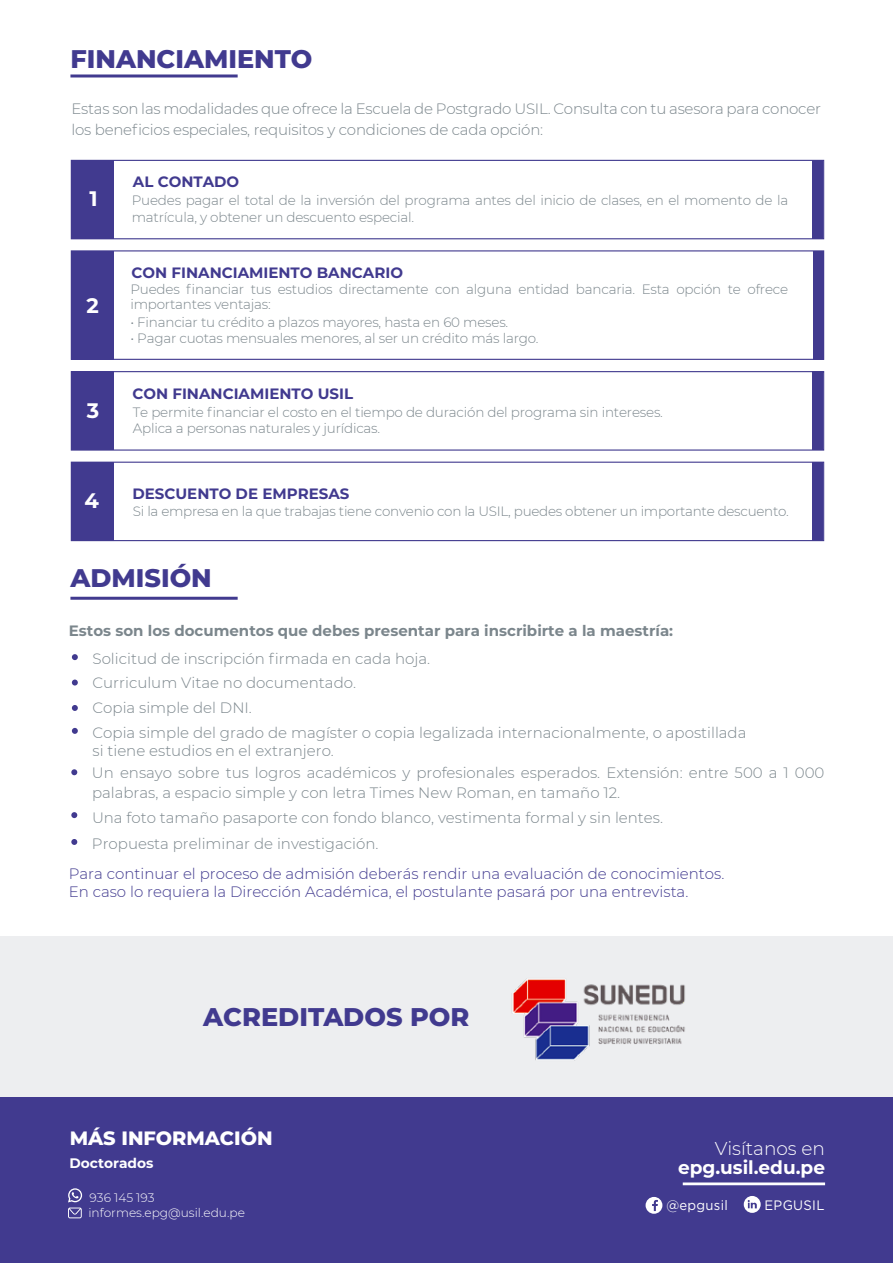
<style>
.page{position:relative;width:893px;height:1263px;background:#fff}
.page>*{position:absolute;margin:0;border:0;box-sizing:border-box;transform-origin:0 0}
.t1{font:800 25.65px "Montserrat";color:#413a8f}
.t2{font:800 25.5px "Montserrat";color:#413a8f}
.t3{font:700 21px "Montserrat";color:#fff}
.t4{font:800 19.35px "Montserrat";color:#fff}
.t5{font:700 18.45px "Montserrat";color:#fff}
.t6{font:300 18.45px "Montserrat";color:#fff}
.t7{font:300 15px/24.9px "Montserrat";color:#7b868c}
.t8{font:300 15px/18px "Montserrat";color:#413a8f}
.t9{font:700 15px "Montserrat";color:#413a8f}
.t10{font:700 15px "Montserrat";color:#7b868c}
.t11{font:700 13.8px "Montserrat";color:#fff}
.t12{font:300 13.8px "Montserrat";color:#fff}
.t13{font:13.65px "Gotham";letter-spacing:.025em;color:#fff;scale:.96 1}
.t14{font:300 13.5px/16.5px "Montserrat";letter-spacing:-.015em;color:#7b868c}
.t15{font:300 12.15px/15.5px "Montserrat";color:#fff}
</style>
<div class="page">
<div style="left:71px;top:160px;width:43px;height:79px;background:#413a8f"></div>
<div style="left:812px;top:160px;width:10px;height:79px;background:#413a8f"></div>
<div style="left:812px;top:371px;width:10px;height:79px;background:#413a8f"></div>
<div style="left:812px;top:462px;width:10px;height:79px;background:#413a8f"></div>
<div style="left:71px;top:251px;width:43px;height:108px;background:#413a8f"></div>
<div style="left:813px;top:251px;width:10px;height:108px;background:#413a8f"></div>
<div style="left:71px;top:371px;width:43px;height:79px;background:#413a8f"></div>
<div style="left:71px;top:462px;width:43px;height:79px;background:#413a8f"></div>
<div style="left:0;top:936px;width:893px;height:161px;background:#edeef0"></div>
<img style="left:513px;top:978px;width:172px;height:83px">
<hr style="left:70px;top:74px;width:168px;height:3px;background:#413a8f">
<div style="left:71px;top:160px;width:753px;height:79px;border:1px solid #413a8f"></div>
<div style="left:71px;top:371px;width:753px;height:80px;border:1px solid #413a8f"></div>
<div style="left:71px;top:462px;width:753px;height:79px;border:1px solid #413a8f"></div>
<div style="left:71px;top:250px;width:753px;height:110px;border:1px solid #413a8f"></div>
<hr style="left:70px;top:597px;width:168px;height:3px;background:#413a8f">
<svg style="left:72px;top:654px;width:6px;height:6px"></svg>
<svg style="left:72px;top:679px;width:6px;height:6px"></svg>
<svg style="left:72px;top:705px;width:6px;height:6px"></svg>
<svg style="left:72px;top:728px;width:6px;height:6px"></svg>
<svg style="left:71px;top:769px;width:6px;height:6px"></svg>
<svg style="left:71px;top:812px;width:6px;height:6px"></svg>
<svg style="left:71px;top:839px;width:6px;height:6px"></svg>
<div style="left:0;top:1097px;width:893px;height:166px;background:#413a8f"></div>
<hr style="left:683px;top:1182px;width:142px;height:3px;background:#fff">
<svg style="left:645px;top:1197px;width:17px;height:17px"></svg>
<svg style="left:744px;top:1196px;width:17px;height:17px"></svg>
<svg style="left:68px;top:1188px;width:14px;height:30px"></svg>
<h2 class="t2" style="left:70px;top:40px;width:243px">FINANCIAMIENTO</h2>
<p class="t7" style="left:71px;top:98px;width:751px;line-height:21px">Estas son las modalidades que ofrece la Escuela de Postgrado USIL. Consulta con tu asesora para conocer los beneficios especiales, requisitos y condiciones de cada opción:</p>
<p class="t9" style="left:133px;top:171px;width:108px">AL CONTADO</p>
<h3 class="t3" style="left:90px;top:183px;width:10px">1</h3>
<p class="t14" style="left:132px;top:192px;width:658px">Puedes pagar el total de la inversión del programa antes del inicio de clases, en el momento de la matrícula, y obtener un descuento especial.</p>
<p class="t9" style="left:132px;top:262px;width:273px">CON FINANCIAMIENTO BANCARIO</p>
<h3 class="t3" style="left:87px;top:290px;width:14px">2</h3>
<p class="t14" style="left:130px;top:282px;width:659px;line-height:15px">Puedes financiar tus estudios directamente con alguna entidad bancaria. Esta opción te ofrece importantes ventajas:</p>
<p class="t14" style="left:130px;top:313px;width:379px">• Financiar tu crédito a plazos mayores, hasta en 60 meses.</p>
<p class="t14" style="left:130px;top:330px;width:410px">• Pagar cuotas mensuales menores, al ser un crédito más largo.</p>
<p class="t9" style="left:132px;top:382px;width:222px">CON FINANCIAMIENTO USIL</p>
<h3 class="t3" style="left:87px;top:395px;width:14px">3</h3>
<p class="t14" style="left:133px;top:403px;width:532px">Te permite financiar el costo en el tiempo de duración del programa sin intereses.<br>Aplica a personas naturales y jurídicas.</p>
<h3 class="t3" style="left:85px;top:485px;width:16px">4</h3>
<p class="t9" style="left:132px;top:482px;width:218px">DESCUENTO DE EMPRESAS</p>
<p class="t14" style="left:133px;top:503px;width:657px">Si la empresa en la que trabajas tiene convenio con la USIL, puedes obtener un importante descuento.</p>
<h2 class="t2" style="left:70px;top:559px;width:143px">ADMISIÓN</h2>
<p class="t10" style="left:69px;top:620px;width:606px">Estos son los documentos que debes presentar para inscribirte a la maestría:</p>
<p class="t7" style="left:93px;top:645px;width:655px">Solicitud de inscripción firmada en cada hoja.<br>Curriculum Vitae no documentado.<br>Copia simple del DNI.<br>Copia simple del grado de magíster o copia legalizada internacionalmente, o apostillada</p>
<p class="t7" style="left:92px;top:739px;width:734px;line-height:22.2px">si tiene estudios en el extranjero.<br>Un ensayo sobre tus logros académicos y profesionales esperados. Extensión: entre 500 a 1 000</p>
<p class="t7" style="left:92px;top:779px;width:573px">palabras, a espacio simple y con letra Times New Roman, en tamaño 12.<br>Una foto tamaño pasaporte con fondo blanco, vestimenta formal y sin lentes.</p>
<p class="t7" style="left:92px;top:831px;width:288px">Propuesta preliminar de investigación.</p>
<p class="t8" style="left:69px;top:864px;width:657px">Para continuar el proceso de admisión deberás rendir una evaluación de conocimientos.<br>En caso lo requiera la Dirección Académica, el postulante pasará por una entrevista.</p>
<h1 class="t1" style="left:203px;top:998px;width:268px">ACREDITADOS POR</h1>
<p class="t4" style="left:70px;top:1124px;width:204px">MÁS INFORMACIÓN</p>
<p class="t11" style="left:69px;top:1153px;width:86px">Doctorados</p>
<p class="t15" style="left:88px;top:1189px;width:158px">936 145 193 informes.epg@usil.edu.pe</p>
<p class="t12" style="left:87px;top:1182px;width:19px">inf</p>
<p class="t6" style="left:715px;top:1136px;width:112px">Visítanos en</p>
<p class="t5" style="left:678px;top:1154px;width:149px">epg.usil.edu.pe</p>
<p class="t13" style="left:666px;top:1196px;width:66px">@epgusil</p>
<p class="t13" style="left:764px;top:1196px;width:64px">EPGUSIL</p>
</div>
